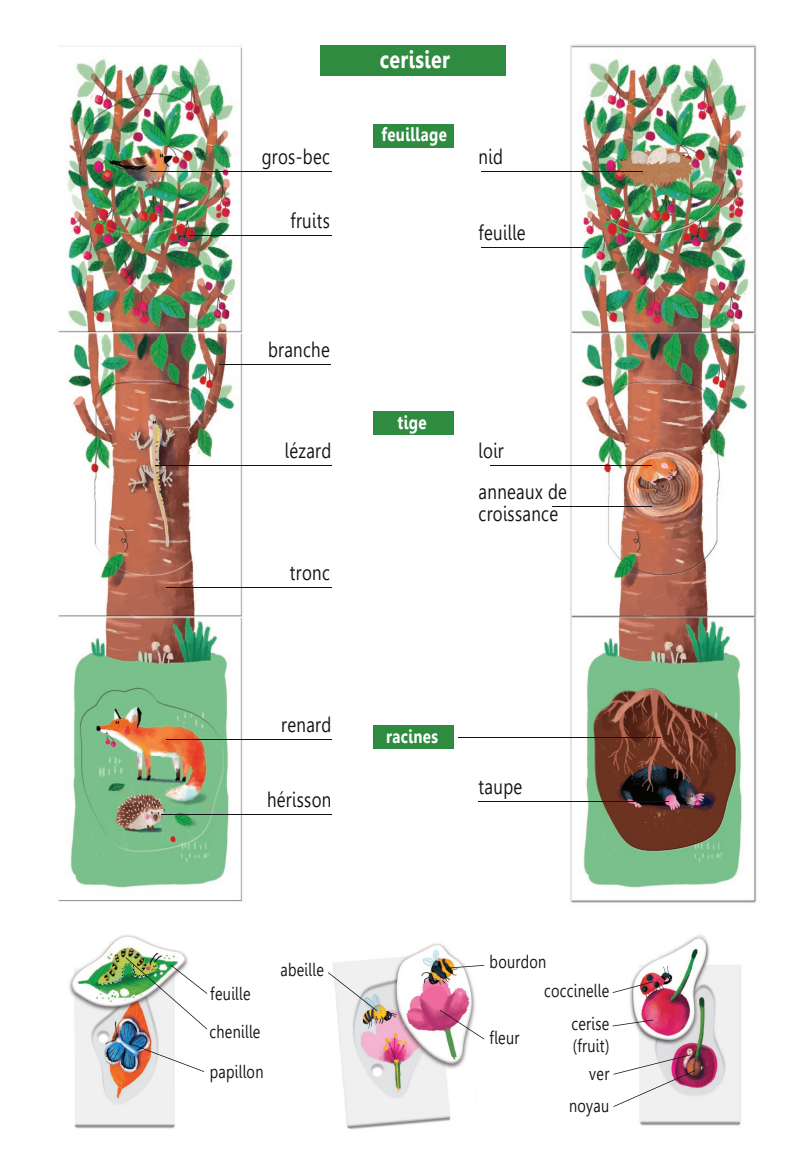
<style>
.page{position:relative;width:808px;height:1170px;background:#fff}
.page>*{position:absolute;margin:0;border:0;box-sizing:border-box;transform-origin:0 0}
.t1{font:700 24.45px "Leelawadee";letter-spacing:.02em;color:#fff;scale:.8 1}
.t2{font:21px/22.5px "Leelawadee";letter-spacing:.02em;color:#111416;scale:.8 1}
.t3{font:700 18.75px "Leelawadee";letter-spacing:.02em;color:#fff;scale:.8 1}
.t4{font:18px/32.4px "Leelawadee";letter-spacing:.02em;color:#111416;text-align:right;scale:.8 1}
</style>
<div class="page">
<img style="left:630px;top:934px;width:111px;height:192px">
<img style="left:332px;top:943px;width:143px;height:186px">
<img style="left:69px;top:935px;width:118px;height:194px">
<img style="left:58px;top:45px;width:193px;height:857px">
<img style="left:570px;top:44px;width:187px;height:859px">
<div style="left:373px;top:124px;width:80px;height:23px;background:#2f8b40"></div>
<div style="left:320px;top:45px;width:186px;height:31px;background:#2f8b40"></div>
<div style="left:373px;top:725px;width:80px;height:23px;background:#2f8b40"></div>
<div style="left:373px;top:411px;width:80px;height:23px;background:#2f8b40"></div>
<hr style="left:150px;top:171px;width:181px;height:1px;background:#111416">
<hr style="left:481px;top:171px;width:161px;height:1px;background:#111416">
<hr style="left:155px;top:465px;width:176px;height:1px;background:#111416">
<hr style="left:491px;top:465px;width:161px;height:1px;background:#111416">
<hr style="left:552px;top:506px;width:100px;height:1px;background:#111416">
<hr style="left:459px;top:737px;width:202px;height:1px;background:#111416">
<hr style="left:479px;top:801px;width:190px;height:1px;background:#111416">
<svg style="left:328px;top:972px;width:49px;height:38px"></svg>
<svg style="left:448px;top:964px;width:36px;height:4px"></svg>
<svg style="left:440px;top:1009px;width:44px;height:30px"></svg>
<hr style="left:166px;top:738px;width:165px;height:1px;background:#111416">
<hr style="left:161px;top:813px;width:170px;height:1px;background:#111416">
<img style="left:126px;top:957px;width:81px;height:72px">
<svg style="left:130px;top:1043px;width:73px;height:28px"></svg>
<svg style="left:614px;top:981px;width:40px;height:11px"></svg>
<svg style="left:612px;top:1019px;width:41px;height:7px"></svg>
<svg style="left:613px;top:1054px;width:82px;height:52px"></svg>
<hr style="left:189px;top:235px;width:142px;height:1px;background:#111416">
<hr style="left:481px;top:247px;width:107px;height:1px;background:#111416">
<hr style="left:219px;top:363px;width:112px;height:1px;background:#111416">
<hr style="left:166px;top:586px;width:165px;height:1px;background:#111416">
<p class="t1" style="left:380px;top:45px;width:89px">cerisier</p>
<p class="t2" style="left:262px;top:146px;width:87px">gros-bec</p>
<p class="t2" style="left:290px;top:209px;width:51px">fruits</p>
<p class="t2" style="left:268px;top:338px;width:79px">branche</p>
<p class="t3" style="left:381px;top:123px;width:83px">feuillage</p>
<p class="t2" style="left:479px;top:146px;width:32px">nid</p>
<p class="t2" style="left:479px;top:221px;width:60px">feuille</p>
<p class="t3" style="left:398px;top:411px;width:38px">tige</p>
<p class="t2" style="left:285px;top:440px;width:60px">lézard</p>
<p class="t2" style="left:479px;top:440px;width:33px">loir</p>
<p class="t2" style="left:290px;top:561px;width:52px">tronc</p>
<p class="t2" style="left:281px;top:713px;width:64px">renard</p>
<p class="t2" style="left:267px;top:788px;width:82px">hérisson</p>
<p class="t2" style="left:479px;top:480px;width:112px">anneaux de croissance</p>
<p class="t3" style="left:386px;top:725px;width:66px">racines</p>
<p class="t2" style="left:479px;top:775px;width:56px">taupe</p>
<p class="t4" style="left:280px;top:953px;width:56px">abeille</p>
<p class="t4" style="left:490px;top:945px;width:73px">bourdon</p>
<p class="t4" style="left:210px;top:977px;width:52px">feuille</p>
<p class="t4" style="left:544px;top:973px;width:83px;line-height:33.3px">coccinelle cerise</p>
<p class="t4" style="left:573px;top:1029px;width:47px">(fruit)</p>
<p class="t4" style="left:209px;top:1015px;width:65px">chenille</p>
<p class="t4" style="left:490px;top:1021px;width:39px">fleur</p>
<p class="t4" style="left:210px;top:1055px;width:69px">papillon</p>
<p class="t4" style="left:569px;top:1057px;width:52px">ver noyau</p>
</div>
